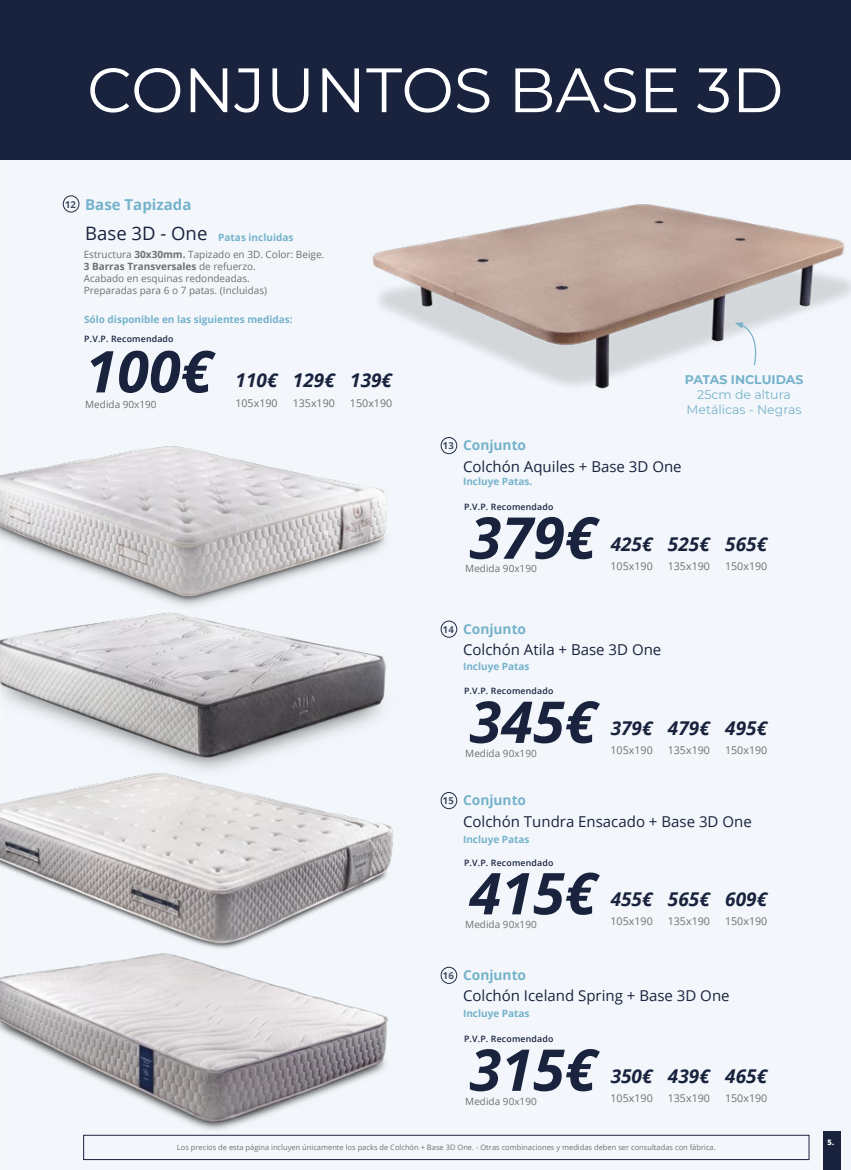
<style>
.page{position:relative;width:851px;height:1170px;background:#fff}
.page>*{position:absolute;margin:0;border:0;box-sizing:border-box;transform-origin:0 0}
.t1{font:62.5px "Montserrat";color:#fff}
.t2{font:italic 700 57.62px "Open Sans";color:#19233e}
.t3{font:italic 700 19px "Open Sans";color:#19233e}
.t4{font:18.5px "Open Sans";color:#19233e}
.t5{font:15px "Open Sans";color:#19233e}
.t6{font:700 15px "Open Sans";color:#75b2cb}
.t7{font:700 13.75px "Open Sans";color:#75b2cb}
.t8{font:12.5px/15px "Montserrat";color:#75b2cb;text-align:center}
.t9{font:700 12.5px "Montserrat";color:#75b2cb}
.t10{font:10.75px "Open Sans";color:#71706f}
.t11{font:10.75px "Open Sans";color:#706f6f}
.t12{font:10px/12px "Open Sans";color:#706f6f}
.t13{font:700 10px "Open Sans";color:#75b2cb}
.t14{font:10px "Open Sans";color:#71706f}
.t15{font:700 9.5px "Open Sans";color:#19233e}
.t16{font:600 8.75px "Open Sans";letter-spacing:.02em;color:#19233e}
.t17{font:7.5px "Open Sans";color:#706f6f}
.t18{font:800 7.5px "Open Sans";color:#fff}
.s1{font-size:9.5px;color:#19233e}
.s2{font-weight:700}
</style>
<div class="page">
<div style="left:1px;top:159px;width:849px;height:1010px;background:#f3f7fb"></div>
<div style="left:0;top:0;width:850px;height:159px;background:#19233e"></div>
<div style="left:440px;top:437px;width:17px;height:17px;border:1px solid #19233e;border-radius:50%"></div>
<div style="left:440px;top:620px;width:17px;height:17px;border:1px solid #19233e;border-radius:50%"></div>
<div style="left:440px;top:792px;width:17px;height:17px;border:1px solid #19233e;border-radius:50%"></div>
<div style="left:440px;top:966px;width:17px;height:17px;border:1px solid #19233e;border-radius:50%"></div>
<img style="left:0;top:637px;width:400px;height:118px">
<img style="left:0;top:412px;width:414px;height:225px">
<img style="left:0;top:755px;width:407px;height:178px">
<img style="left:0;top:933px;width:409px;height:216px">
<img style="left:352px;top:180px;width:498px;height:239px">
<div style="left:63px;top:195px;width:16px;height:17px;border:1px solid #19233e;border-radius:50%"></div>
<div style="left:83px;top:1134px;width:726px;height:25px;border:1px solid #19233e"></div>
<svg style="left:734px;top:322px;width:26px;height:44px"></svg>
<div style="left:823px;top:1130px;width:17px;height:39px;background:#19233e"></div>
<h1 class="t1" style="left:87px;top:47px;width:697px">CONJUNTOS BASE 3D</h1>
<h3 class="t6" style="left:65px;top:193px;width:128px"><span class="s1">12</span> Base Tapizada</h3>
<h3 class="t4" style="left:85px;top:221px;width:124px">Base 3D - One</h3>
<p class="t13" style="left:218px;top:230px;width:77px">Patas incluidas</p>
<p class="t12" style="left:84px;top:248px;width:242px">Estructura <span class="s2">30x30mm.</span> Tapizado en 3D. Color: Beige.<br><span class="s2">3 Barras Transversales</span> de refuerzo.<br>Acabado en esquinas redondeadas.<br>Preparadas para 6 o 7 patas. (Incluidas)</p>
<p class="t13" style="left:84px;top:312px;width:210px">Sólo disponible en las siguientes medidas:</p>
<p class="t16" style="left:84px;top:333px;width:91px">P.V.P. Recomendado</p>
<h2 class="t2" style="left:85px;top:331px;width:129px">100€</h2>
<p class="t12" style="left:85px;top:398px;width:73px">Medida 90x190</p>
<h3 class="t3" style="left:235px;top:367px;width:158px">110€ 129€ 139€</h3>
<p class="t11" style="left:235px;top:395px;width:44px">105x190</p>
<p class="t11" style="left:292px;top:395px;width:44px">135x190</p>
<p class="t11" style="left:350px;top:395px;width:44px">150x190</p>
<p class="t15" style="left:443px;top:439px;width:12px">13</p>
<p class="t9" style="left:684px;top:370px;width:120px">PATAS INCLUIDAS</p>
<p class="t8" style="left:686px;top:387px;width:117px">25cm de altura<br>Metálicas - Negras</p>
<h3 class="t7" style="left:463px;top:435px;width:65px">Conjunto</h3>
<h3 class="t5" style="left:463px;top:456px;width:220px">Colchón Aquiles + Base 3D One</h3>
<p class="t13" style="left:463px;top:474px;width:71px">Incluye Patas.</p>
<p class="t16" style="left:464px;top:500px;width:91px">P.V.P. Recomendado</p>
<h2 class="t2" style="left:469px;top:497px;width:129px">379€</h2>
<p class="t14" style="left:465px;top:562px;width:73px">Medida 90x190</p>
<h3 class="t3" style="left:610px;top:530px;width:158px">425€ 525€ 565€</h3>
<p class="t10" style="left:610px;top:558px;width:44px">105x190</p>
<p class="t10" style="left:667px;top:558px;width:44px">135x190</p>
<p class="t10" style="left:725px;top:558px;width:44px">150x190</p>
<p class="t15" style="left:443px;top:622px;width:12px">14</p>
<h3 class="t7" style="left:463px;top:619px;width:65px">Conjunto</h3>
<h3 class="t5" style="left:463px;top:639px;width:200px">Colchón Atila + Base 3D One</h3>
<p class="t13" style="left:463px;top:659px;width:68px">Incluye Patas</p>
<p class="t16" style="left:464px;top:685px;width:91px">P.V.P. Recomendado</p>
<h2 class="t2" style="left:469px;top:681px;width:129px">345€</h2>
<p class="t14" style="left:465px;top:746px;width:73px">Medida 90x190</p>
<h3 class="t3" style="left:610px;top:714px;width:158px">379€ 479€ 495€</h3>
<p class="t10" style="left:610px;top:742px;width:44px">105x190</p>
<p class="t10" style="left:667px;top:742px;width:44px">135x190</p>
<p class="t10" style="left:725px;top:742px;width:44px">150x190</p>
<p class="t15" style="left:443px;top:794px;width:12px">15</p>
<h3 class="t7" style="left:463px;top:790px;width:65px">Conjunto</h3>
<h3 class="t5" style="left:463px;top:810px;width:290px">Colchón Tundra Ensacado + Base 3D One</h3>
<p class="t13" style="left:463px;top:832px;width:68px">Incluye Patas</p>
<p class="t16" style="left:464px;top:856px;width:91px">P.V.P. Recomendado</p>
<h2 class="t2" style="left:469px;top:852px;width:129px">415€</h2>
<p class="t14" style="left:465px;top:917px;width:73px">Medida 90x190</p>
<h3 class="t3" style="left:610px;top:885px;width:158px">455€ 565€ 609€</h3>
<p class="t10" style="left:610px;top:913px;width:44px">105x190</p>
<p class="t10" style="left:667px;top:913px;width:44px">135x190</p>
<p class="t10" style="left:725px;top:913px;width:44px">150x190</p>
<p class="t15" style="left:443px;top:968px;width:12px">16</p>
<h3 class="t7" style="left:463px;top:965px;width:65px">Conjunto</h3>
<h3 class="t5" style="left:463px;top:985px;width:268px">Colchón Iceland Spring + Base 3D One</h3>
<p class="t13" style="left:463px;top:1006px;width:68px">Incluye Patas</p>
<p class="t16" style="left:464px;top:1032px;width:91px">P.V.P. Recomendado</p>
<h2 class="t2" style="left:469px;top:1029px;width:129px">315€</h2>
<p class="t14" style="left:465px;top:1093px;width:73px">Medida 90x190</p>
<h3 class="t3" style="left:610px;top:1062px;width:158px">350€ 439€ 465€</h3>
<p class="t10" style="left:610px;top:1090px;width:44px">105x190</p>
<p class="t10" style="left:667px;top:1090px;width:44px">135x190</p>
<p class="t10" style="left:725px;top:1090px;width:44px">150x190</p>
<p class="t17" style="left:177px;top:1142px;width:540px">Los precios de esta página incluyen únicamente los packs de Colchón + Base 3D One. - Otras combinaciones y medidas deben ser consultadas con fábrica.</p>
<p class="t18" style="left:827px;top:1136px;width:8px">5.</p>
</div>
